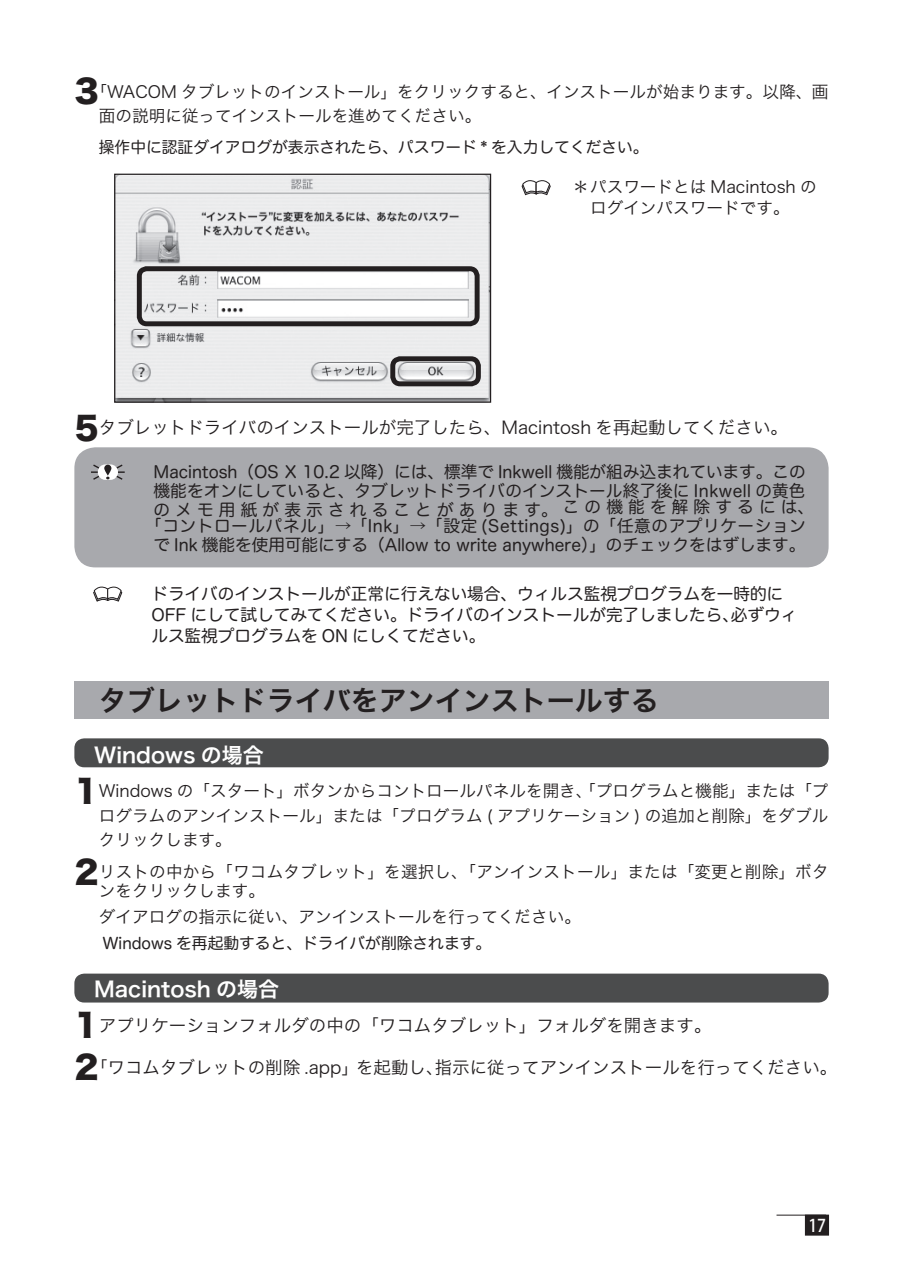
<style>
.page{position:relative;width:903px;height:1275px;background:#fff}
.page>*{position:absolute;margin:0;border:0;box-sizing:border-box;transform-origin:0 0}
.t1{font:28px "Hira Kaku Pro W6";color:#231f20}
.t2{font:21px "Hira Kaku Pro W6";color:#fff}
.t3{font:17.5px "Hira Kaku Pro W3";color:#231f20}
.t4{font:500 17.5px "Koz Go Pro";color:#fff;scale:.9 1}
.t5{font:16.62px/19.2px "Hira Maru Pro W4";color:#231f20}
.t6{font:16.62px/24.3px "Hira Kaku Pro W3";color:#231f20}
.t7{font:15.75px "Hira Maru Pro W4";color:#231f20}
.s1{font-family:"Hira Kaku Std W8";font-size:31.5px}
</style>
<div class="page">
<hr style="left:776px;top:1215px;width:50px;height:1px;background:#231f20">
<div style="left:805px;top:1215px;width:24px;height:21px;background:#231f20"></div>
<div style="left:74px;top:974px;width:754px;height:28px;background:#4b4c4d;border-radius:10px"></div>
<div style="left:74px;top:738px;width:754px;height:29px;background:#4b4c4d;border-radius:10px"></div>
<div style="left:74px;top:681px;width:754px;height:37px;background:#a8a9ad"></div>
<svg style="left:93px;top:586px;width:30px;height:16px"></svg>
<svg style="left:521px;top:180px;width:30px;height:15px"></svg>
<img style="left:116px;top:176px;width:373px;height:225px">
<div style="left:114px;top:174px;width:377px;height:229px;border:1px solid #231f20"></div>
<div style="left:390px;top:356px;width:91px;height:30px;border:5px solid #231f20;border-radius:7px"></div>
<div style="left:137px;top:266px;width:343px;height:60px;border:5px solid #231f20;border-radius:7px"></div>
<div style="left:74px;top:447px;width:754px;height:120px;background:#a8a9ad;border-radius:21px"></div>
<svg style="left:91px;top:464px;width:34px;height:16px"></svg>
<p class="t6" style="left:99px;top:78px;width:731px;text-indent:-24px"><span class="s1">3</span>「WACOM タブレットのインストール」をクリックすると、インストールが始まります。以降、画面の説明に従ってインストールを進めてください。</p>
<p class="t7" style="left:99px;top:133px;width:551px">操作中に認証ダイアログが表示されたら、パスワード * を入力してください。</p>
<p class="t6" style="left:572px;top:175px;width:246px;line-height:21px;text-align:center">＊パスワードとは Macintosh のログインパスワードです。</p>
<p class="t3" style="left:74px;top:412px;width:715px"><span class="s1">5</span>タブレットドライバのインストールが完了したら、Macintosh を再起動してください。</p>
<p class="t5" style="left:153px;top:461px;width:662px">Macintosh（OS X 10.2 以降）には、標準で Inkwell 機能が組み込まれています。この機能をオンにしていると、タブレットドライバのインストール終了後に Inkwell の黄色のメモ用紙が表示されることがあります。この機能を解除するには、</p>
<p class="t5" style="left:145px;top:515px;width:662px;text-align:center">「コントロールパネル」→「Ink」→「設定 (Settings)」の「任意のアプリケーションで Ink 機能を使用可能にする（Allow to write anywhere）」のチェックをはずします。</p>
<p class="t5" style="left:151px;top:582px;width:647px;line-height:21px">ドライバのインストールが正常に行えない場合、ウィルス監視プログラムを一時的に<br>OFF にして試してみてください。ドライバのインストールが完了しましたら、必ずウィルス監視プログラムを ON にしくてださい。</p>
<h1 class="t1" style="left:99px;top:675px;width:561px">タブレットドライバをアンインストールする</h1>
<p class="t2" style="left:94px;top:736px;width:171px">Windows の場合</p>
<p class="t6" style="left:99px;top:778px;width:731px;text-align:justify;text-indent:-24px"><span class="s1">1</span>Windows の「スタート」ボタンからコントロールパネルを開き、「プログラムと機能」または「プログラムのアンインストール」または「プログラム ( アプリケーション ) の追加と削除」をダブルクリックします。</p>
<p class="t6" style="left:99px;top:861px;width:731px;line-height:18.9px;text-indent:-24px"><span class="s1">2</span>リストの中から「ワコムタブレット」を選択し、「アンインストール」または「変更と削除」ボタンをクリックします。</p>
<p class="t6" style="left:99px;top:903px;width:484px">ダイアログの指示に従い、アンインストールを行ってください。</p>
<p class="t7" style="left:102px;top:929px;width:390px">Windows を再起動すると、ドライバが削除されます。</p>
<p class="t2" style="left:94px;top:970px;width:187px">Macintosh の場合</p>
<p class="t3" style="left:74px;top:1009px;width:638px"><span class="s1">1</span> アプリケーションフォルダの中の「ワコムタブレット」フォルダを開きます。</p>
<p class="t3" style="left:74px;top:1051px;width:764px"><span class="s1">2</span> 「ワコムタブレットの削除 .app」を起動し、指示に従ってアンインストールを行ってください。</p>
<p class="t4" style="left:808px;top:1214px;width:21px">17</p>
</div>
